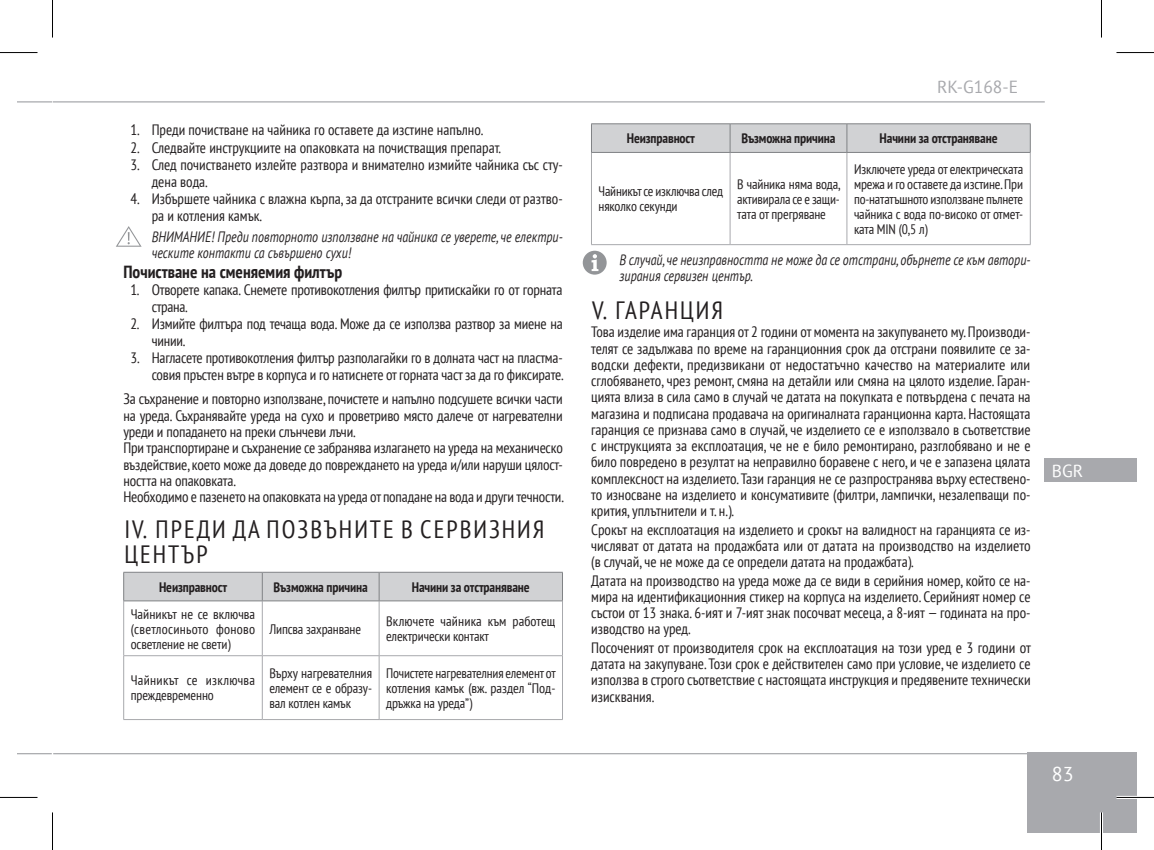
<style>
.page{position:relative;width:1154px;height:850px;background:#fff}
.page>*{position:absolute;margin:0;border:0;box-sizing:border-box;transform-origin:0 0}
.t1{font:condensed 25px/25px "PT Sans";letter-spacing:.08em;color:#231f20}
.t2{font:20px "PT Sans";color:#fff}
.t3{font:700 condensed 17.5px "PT Sans";color:#231f20}
.t4{font:17.5px "PT Sans";color:#a8a9ad}
.t5{font:17.5px "PT Sans";color:#fff}
.t6{font:condensed 15px/16.2px "PT Sans";letter-spacing:-.01em;color:#231f20}
.t7{font:italic 15px/16.2px "PT Sans";color:#231f20;scale:.8 1}
.t8{font:condensed 13.75px/15px "PT Sans";letter-spacing:-.01em;color:#231f20;text-align:justify}
.t9{font:700 condensed 13.75px "PT Sans";letter-spacing:-.01em;color:#231f20}
</style>
<div class="page">
<div style="left:1027px;top:752px;width:110px;height:80px;background:#a8a9ad"></div>
<hr style="left:17px;top:101px;width:35px;height:1px;background:#a8a9ad">
<hr style="left:17px;top:752px;width:35px;height:2px;background:#a8a9ad">
<hr style="left:53px;top:101px;width:1065px;height:1px;background:#a8a9ad">
<hr style="left:53px;top:752px;width:1009px;height:2px;background:#a8a9ad">
<div style="left:1045px;top:458px;width:92px;height:24px;background:#a8a9ad"></div>
<hr style="left:123px;top:601px;width:1px;height:54px;background:#a8a9ad">
<hr style="left:262px;top:601px;width:1px;height:54px;background:#a8a9ad">
<hr style="left:379px;top:601px;width:1px;height:54px;background:#a8a9ad">
<hr style="left:562px;top:601px;width:1px;height:54px;background:#a8a9ad">
<hr style="left:123px;top:655px;width:139px;height:1px;background:#a8a9ad">
<hr style="left:123px;top:655px;width:1px;height:63px;background:#a8a9ad">
<hr style="left:262px;top:655px;width:117px;height:1px;background:#a8a9ad">
<hr style="left:262px;top:655px;width:1px;height:63px;background:#a8a9ad">
<hr style="left:379px;top:655px;width:184px;height:1px;background:#a8a9ad">
<hr style="left:379px;top:655px;width:1px;height:63px;background:#a8a9ad">
<hr style="left:562px;top:655px;width:1px;height:63px;background:#a8a9ad">
<hr style="left:123px;top:718px;width:139px;height:1px;background:#a8a9ad">
<hr style="left:262px;top:718px;width:117px;height:1px;background:#a8a9ad">
<hr style="left:379px;top:718px;width:184px;height:1px;background:#a8a9ad">
<hr style="left:123px;top:571px;width:139px;height:1px;background:#808285">
<hr style="left:262px;top:571px;width:117px;height:1px;background:#808285">
<hr style="left:379px;top:571px;width:184px;height:1px;background:#808285">
<div style="left:123px;top:572px;width:440px;height:28px;background:#d1d2d4"></div>
<hr style="left:123px;top:600px;width:139px;height:1px;background:#808285">
<hr style="left:262px;top:600px;width:117px;height:1px;background:#808285">
<hr style="left:379px;top:600px;width:184px;height:1px;background:#808285">
<svg style="left:116px;top:226px;width:25px;height:20px"></svg>
<hr style="left:591px;top:153px;width:1px;height:91px;background:#a8a9ad">
<hr style="left:591px;top:244px;width:139px;height:1px;background:#a8a9ad">
<hr style="left:730px;top:153px;width:1px;height:91px;background:#a8a9ad">
<hr style="left:730px;top:244px;width:117px;height:1px;background:#a8a9ad">
<hr style="left:846px;top:153px;width:1px;height:91px;background:#a8a9ad">
<hr style="left:1030px;top:153px;width:1px;height:91px;background:#a8a9ad">
<hr style="left:847px;top:244px;width:183px;height:1px;background:#a8a9ad">
<hr style="left:591px;top:123px;width:139px;height:1px;background:#808285">
<hr style="left:730px;top:123px;width:117px;height:1px;background:#808285">
<hr style="left:847px;top:123px;width:183px;height:1px;background:#808285">
<div style="left:591px;top:124px;width:440px;height:28px;background:#d1d2d4"></div>
<hr style="left:591px;top:152px;width:139px;height:1px;background:#808285">
<hr style="left:730px;top:152px;width:117px;height:1px;background:#808285">
<hr style="left:847px;top:152px;width:183px;height:1px;background:#808285">
<svg style="left:583px;top:250px;width:24px;height:24px"></svg>
<hr style="left:1116px;top:795px;width:38px;height:3px;background:#fff">
<hr style="left:1100px;top:812px;width:3px;height:37px;background:#fff">
<hr style="left:0;top:52px;width:38px;height:1px;background:#000">
<hr style="left:1116px;top:52px;width:38px;height:1px;background:#000">
<hr style="left:0;top:796px;width:38px;height:1px;background:#000">
<hr style="left:1116px;top:796px;width:38px;height:1px;background:#000">
<hr style="left:52px;top:0;width:1px;height:38px;background:#000">
<hr style="left:52px;top:812px;width:1px;height:37px;background:#000">
<hr style="left:1101px;top:0;width:1px;height:38px;background:#000">
<hr style="left:1101px;top:812px;width:1px;height:37px;background:#000">
<p class="t6" style="left:130px;top:121px;width:355px">1. Преди почистване на чайника го оставете да изстине напълно.</p>
<p class="t6" style="left:130px;top:139px;width:372px">2. Следвайте инструкциите на опаковката на почистващия препарат.</p>
<p class="t6" style="left:152px;top:157px;width:413px;text-indent:-21px">3. След почистването излейте разтвора и внимателно измийте чайника със сту&shy;дена вода.</p>
<p class="t6" style="left:152px;top:190px;width:413px;text-indent:-21px">4. Избършете чайника с влажна кърпа, за да отстраните всички следи от разтво&shy;ра и котления камък.</p>
<p class="t7" style="left:152px;top:228px;width:515px">ВНИМАНИЕ! Преди повторното използване на чайника се уверете, че електри&shy;ческите контакти са съвършено сухи!</p>
<p class="t3" style="left:123px;top:260px;width:220px">Почистване на сменяемия филтър</p>
<p class="t6" style="left:152px;top:281px;width:412px;text-indent:-21px">1. Отворете капака. Снемете противокотления филтър притискайки го от горната страна.</p>
<p class="t6" style="left:152px;top:315px;width:413px;text-indent:-21px">2. Измийте филтъра под течаща вода. Може да се използва разтвор за миене на чинии.</p>
<p class="t6" style="left:130px;top:349px;width:435px;text-align:right">3. Нагласете противокотления филтър разполагайки го в долната част на пластма&shy;совия пръстен вътре в корпуса и го натиснете от горната част за да го фиксирате.</p>
<p class="t6" style="left:123px;top:390px;width:442px">За съхранение и повторно използване, почистете и напълно подсушете всички части на уреда. Съхранявайте уреда на сухо и проветриво място далече от нагревателни уреди и попадането на преки слънчеви лъчи.<br>При транспортиране и съхранение се забранява излагането на уреда на механическо въздействие, което може да доведе до повреждането на уреда и/или наруши цялост&shy;ността на опаковката.<br>Необходимо е пазенето на опаковката на уреда от попадане на вода и други течности.</p>
<h1 class="t1" style="left:124px;top:515px;width:421px">IV. ПРЕДИ ДА ПОЗВЪНИТЕ В СЕРВИЗНИЯ<br>ЦЕНТЪР</h1>
<p class="t9" style="left:159px;top:577px;width:70px">Неизправност</p>
<p class="t9" style="left:274px;top:577px;width:96px">Възможна причина</p>
<p class="t9" style="left:412px;top:577px;width:119px">Начини за отстраняване</p>
<p class="t8" style="left:131px;top:605px;width:126px">Чайникът не се включва (светлосиньото фоново осветление не свети)</p>
<p class="t8" style="left:269px;top:620px;width:93px">Липсва захранване</p>
<p class="t8" style="left:386px;top:613px;width:171px">Включете чайника към работещ електрически контакт</p>
<p class="t8" style="left:131px;top:672px;width:126px">Чайникът се изключва преждевременно</p>
<p class="t8" style="left:269px;top:665px;width:104px">Върху нагревателния елемент се е образу&shy;вал котлен камък</p>
<p class="t8" style="left:386px;top:665px;width:171px">Почистете нагревателния елемент от котления камък (вж. раздел “Под&shy;дръжка на уреда”)</p>
<p class="t4" style="left:937px;top:75px;width:82px">RK-G168-E</p>
<p class="t9" style="left:627px;top:129px;width:70px">Неизправност</p>
<p class="t9" style="left:741px;top:129px;width:96px">Възможна причина</p>
<p class="t9" style="left:879px;top:129px;width:119px">Начини за отстраняване</p>
<p class="t8" style="left:854px;top:161px;width:171px">Изключете уреда от електрическата мрежа и го оставете да изстине. При по-нататъшното използване пълнете чайника с вода по-високо от отмет&shy;ката MIN (0,5 л)</p>
<p class="t7" style="left:619px;top:251px;width:515px">В случай, че неизправността не може да се отстрани, обърнете се към автори&shy;зирания сервизен център.</p>
<h1 class="t1" style="left:592px;top:297px;width:132px">V. ГАРАНЦИЯ</h1>
<p class="t6" style="left:591px;top:323px;width:441px;text-align:justify">Това изделие има гаранция от 2 години от момента на закупуването му. Производи&shy;телят се задължава по време на гаранционния срок да отстрани появилите се за&shy;водски дефекти, предизвикани от недостатъчно качество на материалите или сглобяването, чрез ремонт, смяна на детайли или смяна на цялото изделие. Гаран&shy;цията влиза в сила само в случай че датата на покупката е потвърдена с печата на магазина и подписана продавача на оригиналната гаранционна карта. Настоящата гаранция се признава само в случай, че изделието се е използвало в съответствие с инструкцията за експлоатация, че не е било ремонтирано, разглобявано и не е било повредено в резултат на неправилно боравене с него, и че е запазена цялата комплексност на изделието. Тази гаранция не се разпространява върху естествено&shy;то износване на изделието и консумативите (филтри, лампички, незалепващи по&shy;крития, уплътнители и т. н.).</p>
<p class="t6" style="left:591px;top:520px;width:441px;text-align:justify">Срокът на експлоатация на изделието и срокът на валидност на гаранцията се из&shy;числяват от датата на продажбата или от датата на производство на изделието (в случай, че не може да се определи датата на продажбата).</p>
<p class="t6" style="left:591px;top:571px;width:441px;text-align:justify">Датата на производство на уреда може да се види в серийния номер, който се на&shy;мира на идентификационния стикер на корпуса на изделието. Серийният номер се състои от 13 знака. 6-ият и 7-ият знак посочват месеца, а 8-ият — годината на про&shy;изводство на уред.</p>
<p class="t6" style="left:591px;top:638px;width:441px;text-align:justify">Посоченият от производителя срок на експлоатация на този уред е 3 години от датата на закупуване. Този срок е действителен само при условие, че изделието се използва в строго съответствие с настоящата инструкция и предявените технически изисквания.</p>
<p class="t8" style="left:598px;top:183px;width:126px">Чайникът се изключва след няколко секунди</p>
<p class="t8" style="left:737px;top:176px;width:105px">В чайника няма вода, активирала се е защи&shy;тата от прегряване</p>
<p class="t5" style="left:1052px;top:459px;width:33px">BGR</p>
<h2 class="t2" style="left:1052px;top:760px;width:23px">83</h2>
</div>
